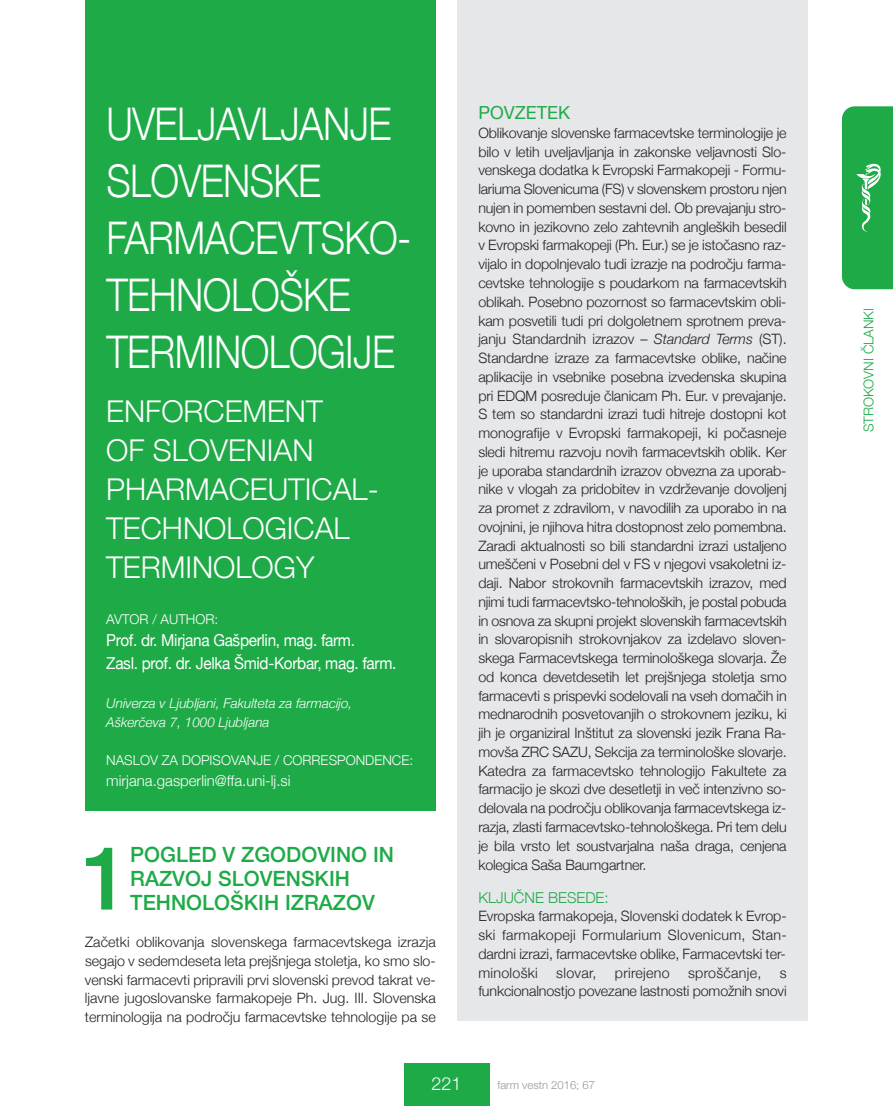
<style>
.page{position:relative;width:893px;height:1106px;background:#fff}
.page>*{position:absolute;margin:0;border:0;box-sizing:border-box;transform-origin:0 0}
.t1{font:500 88.2px "Helvetica Neue";color:#1faa48}
.t2{font:300 45px/57px "Helvetica Neue";letter-spacing:-.015em;color:#fff;scale:.86 1}
.t3{font:300 30px/39px "Helvetica Neue";color:#fff}
.t4{font:500 21px/24px "Helvetica Neue";color:#1faa48}
.t5{font:18px "Helvetica Neue";color:#1faa48}
.t6{font:300 18px "Helvetica Neue";color:#fff}
.t7{font:16.5px/23.1px "Helvetica Neue";letter-spacing:-.02em;color:#fff;scale:.93 1}
.t8{font:300 15px "Helvetica Neue";color:#fff}
.t9{font:300 15px "Helvetica Neue";color:#1faa48}
.t10{font:300 14.25px/18.8px "Helvetica Neue";letter-spacing:-.01em;color:#231f20;text-align:justify}
.t11{font:300 14.25px "Helvetica Neue";letter-spacing:.02em;color:#231f20}
.t12{font:italic 300 13.5px/18.9px "Helvetica Neue";color:#fff}
.t13{font:300 13.5px "Helvetica Neue";color:#fff}
.t14{font:300 13.5px "Helvetica Neue";color:#1faa48}
.t15{font:300 11.25px "Helvetica Neue";color:#939598}
.s1{font-style:italic}
</style>
<div class="page">
<div style="left:404px;top:1063px;width:85px;height:43px;background:#1faa48"></div>
<div style="left:85px;top:0;width:351px;height:811px;background:#1faa48"></div>
<div style="left:457px;top:0;width:351px;height:1020px;background:#e6e7e9"></div>
<svg style="left:842px;top:106px;width:51px;height:183px;background:#2aae51"></svg>
<h2 class="t2" style="left:106px;top:95px;width:356px">UVELJAVLJANJE<br>SLOVENSKE<br>FARMACEVTSKO-<br>TEHNOLOŠKE<br>TERMINOLOGIJE</h2>
<h3 class="t3" style="left:106px;top:391px;width:274px">ENFORCEMENT<br>OF SLOVENIAN<br>PHARMACEUTICAL-<br>TECHNOLOGICAL<br>TERMINOLOGY</h3>
<p class="t13" style="left:106px;top:611px;width:113px">AVTOR / AUTHOR:</p>
<p class="t7" style="left:106px;top:628px;width:313px">Prof. dr. Mirjana Gašperlin, mag. farm.<br>Zasl. prof. dr. jelka Šmid-Korbar, mag. farm.</p>
<p class="t12" style="left:106px;top:693px;width:248px">Univerza v Ljubljani, Fakulteta za farmacijo,<br>Aškerčeva 7, 1000 Ljubljana</p>
<p class="t13" style="left:106px;top:752px;width:308px">NASLOV ZA DOPISOVANJE / CORRESPONDENCE:</p>
<p class="t8" style="left:106px;top:771px;width:186px">mirjana.gasperlin@ffa.uni-lj.si</p>
<h1 class="t1" style="left:81px;top:823px;width:51px">1</h1>
<h3 class="t4" style="left:130px;top:841px;width:265px">POGLED V ZGODOVINO IN<br>RAZVOJ SLOVENSKIH<br>TEHNOLOŠKIH IZRAZOV</h3>
<p class="t10" style="left:85px;top:932px;width:352px">Začetki oblikovanja slovenskega farmacevtskega izrazja segajo v sedemdeseta leta prejšnjega stoletja, ko smo slo&shy;venski farmacevti pripravili prvi slovenski prevod takrat ve&shy;ljavne jugoslovanske farmakopeje Ph. Jug. III. Slovenska terminologija na področju farmacevtske tehnologije pa se</p>
<p class="t5" style="left:478px;top:102px;width:93px">POVZEtEK</p>
<p class="t10" style="left:478px;top:123px;width:310px">Oblikovanje slovenske farmacevtske terminologije je bilo v letih uveljavljanja in zakonske veljavnosti Slo&shy;venskega dodatka k Evropski Farmakopeji - Formu&shy;lariuma Slovenicuma (FS) v slovenskem prostoru njen nujen in pomemben sestavni del. Ob prevajanju stro&shy;kovno in jezikovno zelo zahtevnih angleških besedil v Evropski farmakopeji (Ph. Eur.) se je istočasno raz&shy;vijalo in dopolnjevalo tudi izrazje na področju farma&shy;cevtske tehnologije s poudarkom na farmacevtskih oblikah. Posebno pozornost so farmacevtskim obli&shy;kam posvetili tudi pri dolgoletnem sprotnem preva&shy;janju Standardnih izrazov – <span class="s1">Standard Terms</span> (ST).<br>Standardne izraze za farmacevtske oblike, načine aplikacije in vsebnike posebna izvedenska skupina pri EDQM posreduje članicam Ph. Eur. v prevajanje.<br>S tem so standardni izrazi tudi hitreje dostopni kot monografije v Evropski farmakopeji, ki počasneje sledi hitremu razvoju novih farmacevtskih oblik. Ker je uporaba standardnih izrazov obvezna za uporab&shy;nike v vlogah za pridobitev in vzdrževanje dovoljenj za promet z zdravilom, v navodilih za uporabo in na ovojnini, je njihova hitra dostopnost zelo pomembna.<br>Zaradi aktualnosti so bili standardni izrazi ustaljeno umeščeni v Posebni del v FS v njegovi vsakoletni iz&shy;daji. Nabor strokovnih farmacevtskih izrazov, med njimi tudi farmacevtsko-tehnoloških, je postal pobuda in osnova za skupni projekt slovenskih farmacevtskih in slovaropisnih strokovnjakov za izdelavo sloven&shy;skega Farmacevtskega terminološkega slovarja. Že od konca devetdesetih let prejšnjega stoletja smo farmacevti s prispevki sodelovali na vseh domačih in mednarodnih posvetovanjih o strokovnem jeziku, ki jih je organiziral Inštitut za slovenski jezik Frana Ra&shy;movša ZRC SAZU, Sekcija za terminološke slovarje.<br>Katedra za farmacevtsko tehnologijo Fakultete za farmacijo je skozi dve desetletji in več intenzivno so&shy;delovala na področju oblikovanja farmacevtskega iz&shy;razja, zlasti farmacevtsko-tehnološkega. Pri tem delu je bila vrsto let soustvarjalna naša draga, cenjena kolegica Saša Baumgartner.</p>
<p class="t9" style="left:478px;top:888px;width:132px">KLJUČNE BESEDE:</p>
<p class="t10" style="left:478px;top:906px;width:310px">Evropska farmakopeja, Slovenski dodatek k Evrop&shy;ski farmakopeji Formularium Slovenicum, Stan&shy;dardni izrazi, farmacevtske oblike, Farmacevtski ter&shy;minološki</p>
<p class="t10" style="left:556px;top:962px;width:42px">slovar,</p>
<p class="t11" style="left:615px;top:963px;width:56px">prirejeno</p>
<p class="t11" style="left:688px;top:963px;width:75px">sproščanje,</p>
<p class="t10" style="left:478px;top:962px;width:310px;text-align:right">s<br>funkcionalnostjo povezane lastnosti pomožnih snovi</p>
<p class="t6" style="left:431px;top:1072px;width:32px">221</p>
<p class="t15" style="left:497px;top:1078px;width:99px">farm vestn 2016; 67</p>
<p class="t14" style="left:860px;top:432px;width:126px;rotate:-90deg">STROKOVNI ČLANKI</p>
</div>
